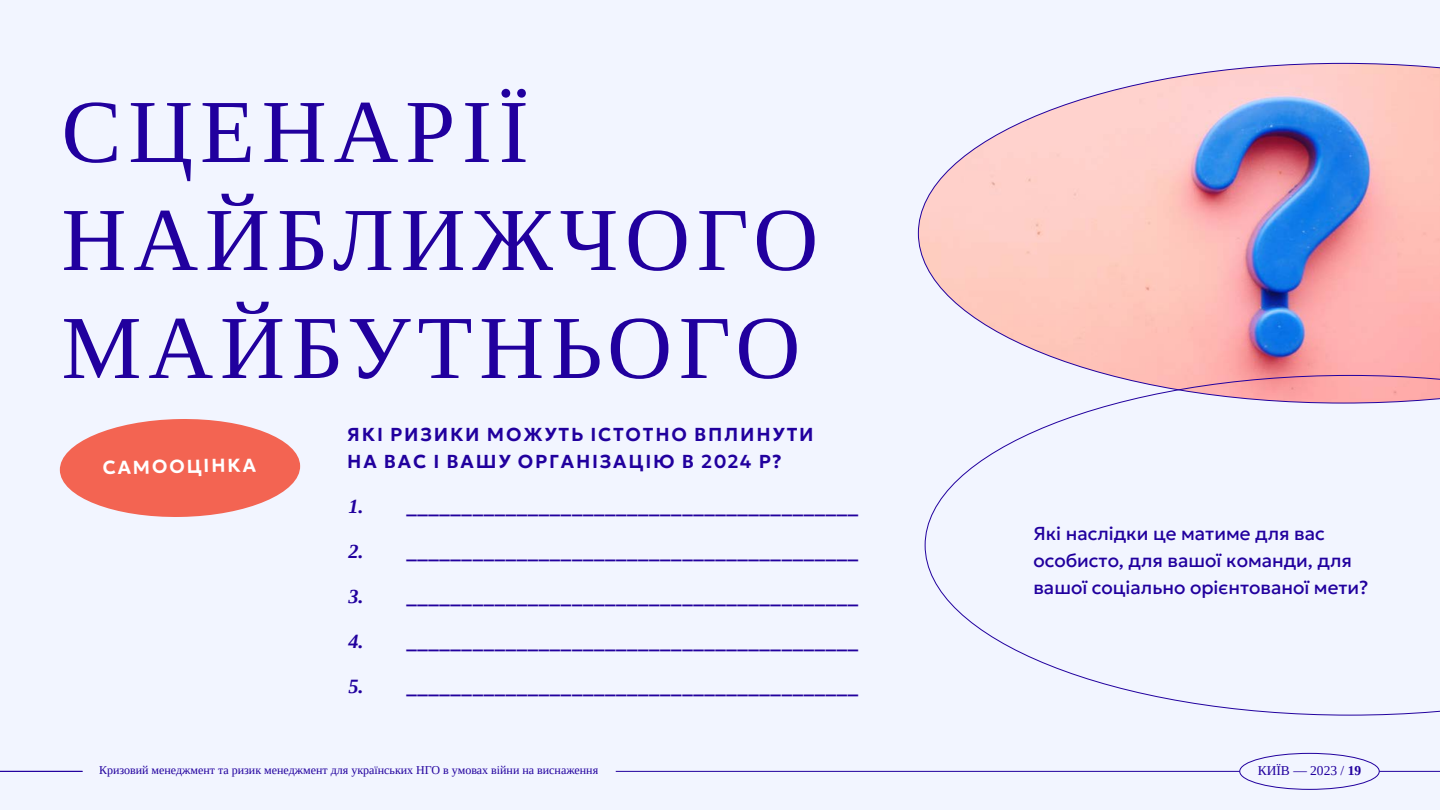
<style>
.page{position:relative;width:1440px;height:810px;background:#f2f5ff}
.page>*{position:absolute;margin:0;border:0;box-sizing:border-box;transform-origin:0 0}
.t1{font:90px/108px "Tinos";letter-spacing:.075em;color:#21009e}
.t2{font:20.25px "Geologica Cursive";color:#21009e}
.t3{font:18.75px/27px "Geologica Cursive";color:#21009e}
.t4{font:600 18.75px/27px "Geologica Cursive";letter-spacing:.095em;color:#21009e}
.t5{font:600 18.75px "Geologica Cursive";color:#fff}
.t6{font:13.5px "Tinos";color:#21009e}
.t7{font:12px "Tinos";color:#21009e}
.s1{font-family:"Tinos";font-weight:700;font-style:italic}
.s2{font-weight:700}
</style>
<div class="page">
<hr style="left:0;top:771px;width:82px;height:1px;background:#21009e">
<hr style="left:1379px;top:771px;width:61px;height:1px;background:#21009e">
<hr style="left:616px;top:771px;width:624px;height:1px;background:#21009e">
<div style="left:1239px;top:753px;width:141px;height:37px;border:1px solid #21009e;border-radius:50%"></div>
<svg style="left:59px;top:419px;width:242px;height:98px"></svg>
<svg style="left:918px;top:63px;width:522px;height:312px;background:#e0bdc7"></svg>
<svg style="left:925px;top:375px;width:515px;height:341px"></svg>
<h1 class="t1" style="left:62px;top:77px;width:758px">СЦЕНАРІЇ<br>НАЙБЛИЖЧОГО<br>МАЙБУТНЬОГО</h1>
<p class="t5" style="left:103px;top:451px;width:155px;rotate:-1deg">САМООЦІНКА</p>
<p class="t4" style="left:347px;top:420px;width:468px">ЯКІ РИЗИКИ МОЖУТЬ ІСТОТНО ВПЛИНУТИ<br>НА ВАС І ВАШУ ОРГАНІЗАЦІЮ В 2024 Р?</p>
<p class="t2" style="left:348px;top:488px;width:512px"><span class="s1">1.</span> _________________________________________</p>
<p class="t2" style="left:348px;top:533px;width:512px"><span class="s1">2.</span> _________________________________________</p>
<p class="t2" style="left:348px;top:578px;width:512px"><span class="s1">3.</span> _________________________________________</p>
<p class="t2" style="left:348px;top:623px;width:512px"><span class="s1">4.</span> _________________________________________</p>
<p class="t2" style="left:348px;top:668px;width:512px"><span class="s1">5.</span> _________________________________________</p>
<p class="t3" style="left:1033px;top:518px;width:337px">Які наслідки це матиме для вас особисто, для вашої команди, для вашої соціально орієнтованої мети?</p>
<p class="t7" style="left:99px;top:762px;width:501px">Кризовий менеджмент та ризик менеджмент для українських НГО в умовах війни на виснаження</p>
<p class="t6" style="left:1258px;top:762px;width:105px">КИЇВ — 2023 / <span class="s2">19</span></p>
</div>
